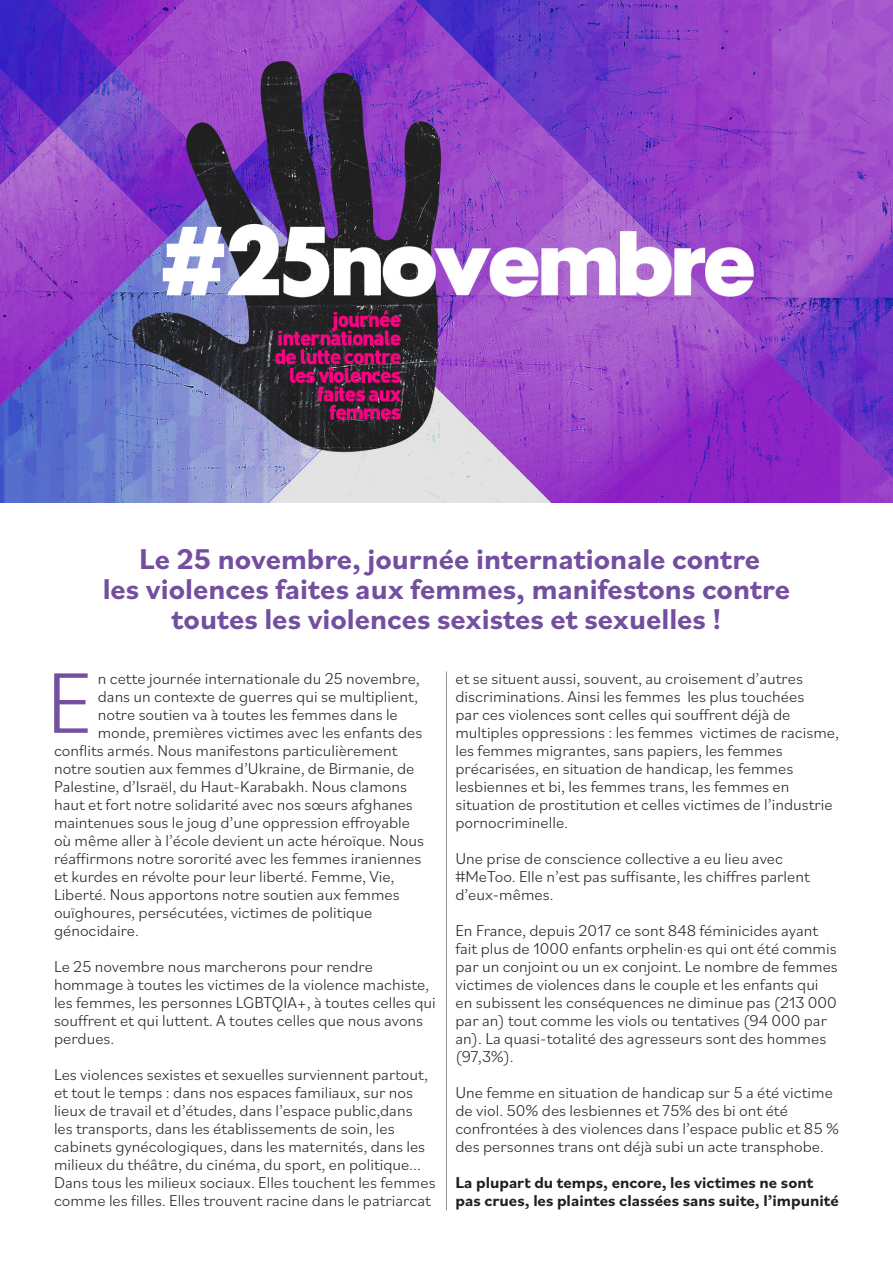
<style>
.page{position:relative;width:893px;height:1263px;background:#fff}
.page>*{position:absolute;margin:0;border:0;box-sizing:border-box;transform-origin:0 0}
.t1{font:300 90px "Bilo";color:#744e9f}
.t2{font:700 30px/30px "Bilo";color:#744e9f;text-align:center}
.t3{font:300 16.5px/18px "Bilo";color:#231f20}
.t4{font:700 16.5px/18px "Bilo";color:#231f20}
</style>
<div class="page">
<img style="left:0;top:0;width:893px;height:502px">
<hr style="left:446px;top:672px;width:1px;height:538px;background:#939598">
<h2 class="t2" style="left:103px;top:543px;width:689px">Le 25 novembre, journée internationale contre<br>les violences faites aux femmes, manifestons contre toutes les violences sexistes et sexuelles !</h2>
<p class="t3" style="left:98px;top:668px;width:323px">n cette journée internationale du 25 novembre,</p>
<p class="t3" style="left:98px;top:686px;width:322px">dans un contexte de guerres qui se multiplient,</p>
<p class="t3" style="left:98px;top:704px;width:301px">notre soutien va à toutes les femmes dans le</p>
<p class="t3" style="left:98px;top:722px;width:326px">monde, premières victimes avec les enfants des</p>
<p class="t3" style="left:54px;top:740px;width:345px">conflits armés. Nous manifestons particulièrement</p>
<p class="t3" style="left:54px;top:758px;width:362px">notre soutien aux femmes d’Ukraine, de Birmanie, de</p>
<p class="t3" style="left:54px;top:776px;width:355px">Palestine, d’Israël, du Haut-Karabakh. Nous clamons</p>
<p class="t3" style="left:54px;top:794px;width:360px">haut et fort notre solidarité avec nos sœurs afghanes</p>
<p class="t3" style="left:54px;top:812px;width:358px">maintenues sous le joug d’une oppression effroyable</p>
<p class="t3" style="left:54px;top:830px;width:371px">où même aller à l’école devient un acte héroïque. Nous</p>
<p class="t3" style="left:54px;top:848px;width:369px">réaffirmons notre sororité avec les femmes iraniennes</p>
<p class="t3" style="left:54px;top:866px;width:342px">et kurdes en révolte pour leur liberté. Femme, Vie,</p>
<p class="t3" style="left:54px;top:884px;width:347px">Liberté. Nous apportons notre soutien aux femmes</p>
<p class="t3" style="left:54px;top:902px;width:320px">ouïghoures, persécutées, victimes de politique</p>
<p class="t3" style="left:54px;top:920px;width:86px">génocidaire.</p>
<p class="t3" style="left:54px;top:956px;width:383px">Le 25 novembre nous marcherons pour rendre hommage à toutes les victimes de la violence machiste, les femmes, les personnes LGBTQIA+, à toutes celles qui souffrent et qui luttent. A toutes celles que nous avons perdues.</p>
<p class="t3" style="left:54px;top:1064px;width:383px">Les violences sexistes et sexuelles surviennent partout, et tout le temps : dans nos espaces familiaux, sur nos lieux de travail et d’études, dans l’espace public,dans<br>les transports, dans les établissements de soin, les cabinets gynécologiques, dans les maternités, dans les milieux du théâtre, du cinéma, du sport, en politique...<br>Dans tous les milieux sociaux. Elles touchent les femmes comme les filles. Elles trouvent racine dans le patriarcat</p>
<h1 class="t1" style="left:46px;top:641px;width:48px">E</h1>
<p class="t3" style="left:455px;top:668px;width:385px">et se situent aussi, souvent, au croisement d’autres discriminations. Ainsi les femmes les plus touchées<br>par ces violences sont celles qui souffrent déjà de multiples oppressions : les femmes victimes de racisme, les femmes migrantes, sans papiers, les femmes précarisées, en situation de handicap, les femmes lesbiennes et bi, les femmes trans, les femmes en situation de prostitution et celles victimes de l’industrie pornocriminelle.</p>
<p class="t3" style="left:455px;top:848px;width:356px">Une prise de conscience collective a eu lieu avec #MeToo. Elle n’est pas suffisante, les chiffres parlent d’eux-mêmes.</p>
<p class="t3" style="left:455px;top:920px;width:384px">En France, depuis 2017 ce sont 848 féminicides ayant fait plus de 1000 enfants orphelin∙es qui ont été commis par un conjoint ou un ex conjoint. Le nombre de femmes victimes de violences dans le couple et les enfants qui en subissent les conséquences ne diminue pas (213 000 par an) tout comme les viols ou tentatives (94 000 par an). La quasi-totalité des agresseurs sont des hommes (97,3%).</p>
<p class="t3" style="left:455px;top:1082px;width:385px">Une femme en situation de handicap sur 5 a été victime de viol. 50% des lesbiennes et 75% des bi ont été confrontées à des violences dans l’espace public et 85 % des personnes trans ont déjà subi un acte transphobe.</p>
<p class="t4" style="left:455px;top:1173px;width:385px">La plupart du temps, encore, les victimes ne sont pas crues, les plaintes classées sans suite, l’impunité</p>
</div>
